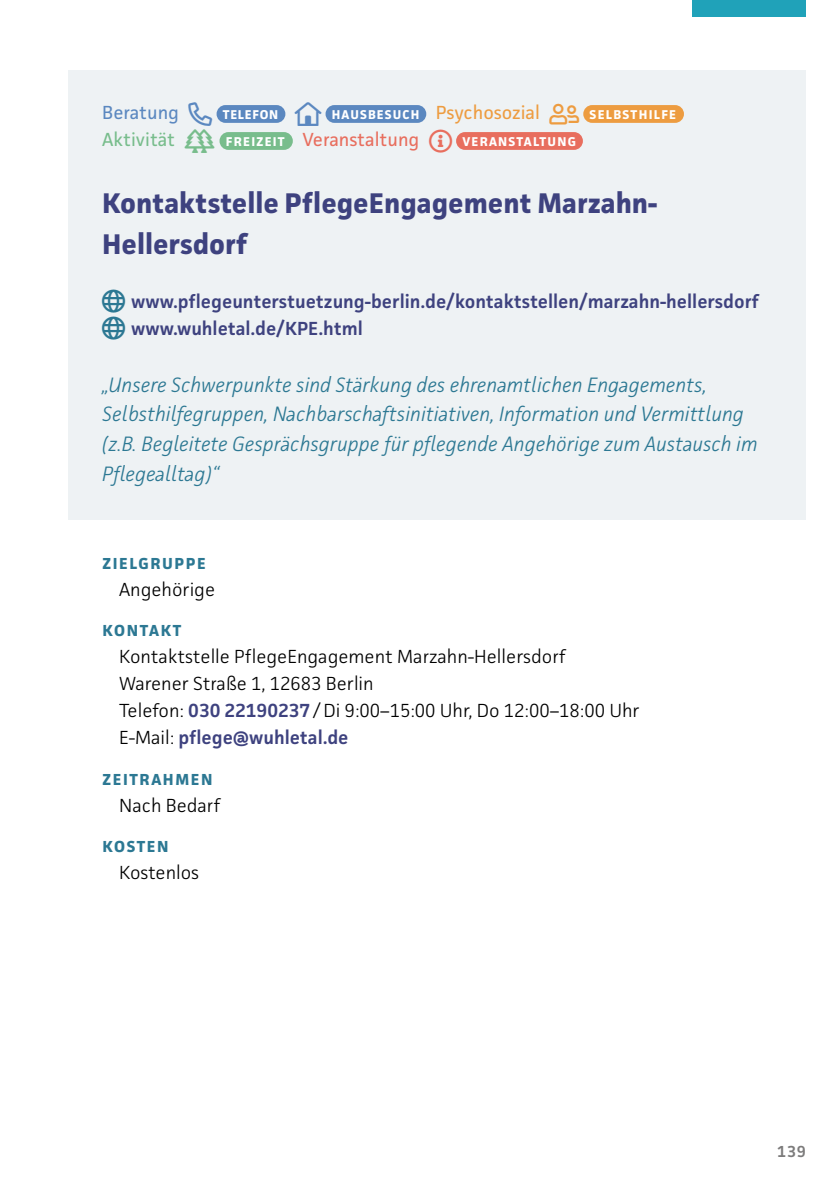
<style>
.page{position:relative;width:840px;height:1191px;background:#fff}
.page>*{position:absolute;margin:0;border:0;box-sizing:border-box;transform-origin:0 0}
.Angebot__Titel{font:700 28.4px/40.4px "Facit";color:#3e427f}
.Icons__Unterkategori{font:23.8px "Font Awesome 5 Pro";color:#5b88c0}
.Icons__Unterkategori-2{font:23.8px "Font Awesome 5 Pro";color:#ed9c40}
.Icons__Unterkategori-3{font:23.8px "Font Awesome 5 Pro";color:#e86e5e}
.Angebot__Einleitung{font:italic 300 20.8px/29.8px "Facit";color:#2c7893}
.Angebot__Fließtext{font:300 19px/27px "Facit";color:#000}
.t1{font:600 19px "Facit";color:#3e427f}
.Angebot__Kategorie{font:19px "Facit";color:#e86e5e}
.Angebot__Kategorie-2{font:19px "Facit";color:#ed9c40}
.Angebot__Kategorie-3{font:19px "Facit";color:#78bd8c}
.Angebot__Kategorie-4{font:19px "Facit";color:#5b88c0}
.Angebot__Abschnittst{font:700 16px "Facit";letter-spacing:.1em;color:#2c7893}
.t2{font:600 16px "Facit";color:#7c7b7b}
.Angebot__Unterkatego{font:700 12.8px "Facit";letter-spacing:.1em;color:#fff}
.Angebot__Unterkatego-2{font:700 12.8px "Facit";letter-spacing:.06em;color:#fff}
.s1{font-weight:600;color:#3e427f}
</style>
<div class="page">
<div style="left:692px;top:0;width:113px;height:17px;background:#20a2b9"></div>
<div style="left:68px;top:70px;width:737px;height:88px;background:#eef2f4"></div>
<div style="left:68px;top:158px;width:737px;height:137px;background:#eef2f4"></div>
<div style="left:68px;top:286px;width:737px;height:88px;background:#eef2f4"></div>
<div style="left:68px;top:342px;width:737px;height:178px;background:#eef2f4"></div>
<div style="left:217px;top:106px;width:67px;height:16px;background:#5b88c0;border-radius:8px"></div>
<div style="left:216px;top:105px;width:69px;height:18px;border:2px solid #5b88c0;border-radius:8px"></div>
<div style="left:326px;top:106px;width:99px;height:16px;background:#5b88c0;border-radius:8px"></div>
<div style="left:325px;top:105px;width:101px;height:18px;border:2px solid #5b88c0;border-radius:8px"></div>
<div style="left:584px;top:106px;width:98px;height:16px;background:#ed9c40;border-radius:8px"></div>
<div style="left:583px;top:105px;width:100px;height:18px;border:2px solid #ed9c40;border-radius:8px"></div>
<div style="left:220px;top:133px;width:72px;height:16px;background:#78bd8c;border-radius:8px"></div>
<div style="left:219px;top:132px;width:74px;height:18px;border:2px solid #78bd8c;border-radius:8px"></div>
<div style="left:457px;top:133px;width:124px;height:16px;background:#e86e5e;border-radius:8px"></div>
<div style="left:456px;top:132px;width:126px;height:18px;border:2px solid #e86e5e;border-radius:8px"></div>
<p class="Angebot__Kategorie-4" style="left:102px;top:100px;width:78px">Beratung</p>
<p class="Icons__Unterkategori" style="left:188px;top:102px;width:25px">□■●▼</p>
<p class="Angebot__Unterkatego-2" style="left:223px;top:106px;width:57px">TELEFON</p>
<p class="Angebot__Unterkatego" style="left:332px;top:106px;width:89px">HAUSBESUCH</p>
<p class="Angebot__Kategorie-2" style="left:435px;top:100px;width:106px">Psychosozial</p>
<p class="Icons__Unterkategori-2" style="left:549px;top:102px;width:31px">▲■▲</p>
<p class="Angebot__Unterkatego" style="left:589px;top:106px;width:88px">SELBSTHILFE</p>
<p class="Angebot__Kategorie-3" style="left:102px;top:127px;width:75px">Aktivität</p>
<p class="Angebot__Unterkatego" style="left:226px;top:133px;width:60px">FREIZEIT</p>
<p class="Angebot__Kategorie" style="left:302px;top:127px;width:118px">Veranstaltung</p>
<p class="Icons__Unterkategori-3" style="left:428px;top:129px;width:25px">■□●</p>
<p class="Angebot__Unterkatego" style="left:462px;top:133px;width:115px">VERANSTALTUNG</p>
<p class="Angebot__Titel" style="left:102px;top:183px;width:556px">Kontaktstelle PflegeEngagement Marzahn-<br>Hellersdorf</p>
<p class="t1" style="left:131px;top:289px;width:629px">www.pflegeunterstuetzung-berlin.de/kontaktstellen/marzahn-hellersdorf</p>
<p class="t1" style="left:131px;top:316px;width:233px">www.wuhletal.de/KPE.html</p>
<p class="Angebot__Einleitung" style="left:102px;top:369px;width:656px">„Unsere Schwerpunkte sind Stärkung des ehrenamtlichen Engagements, Selbsthilfegruppen, Nachbarschaftsinitiativen, Information und Vermittlung (z.B. Begleitete Gesprächsgruppe für pflegende Angehörige zum Austausch im Pflegealltag)“</p>
<p class="Angebot__Abschnittst" style="left:102px;top:553px;width:105px">ZIELGRUPPE</p>
<p class="Angebot__Fließtext" style="left:119px;top:575px;width:97px">Angehörige</p>
<p class="Angebot__Abschnittst" style="left:102px;top:621px;width:80px">KONTAKT</p>
<p class="Angebot__Fließtext" style="left:119px;top:643px;width:521px">Kontaktstelle PflegeEngagement Marzahn-Hellersdorf Warener Straße 1, 12683 Berlin<br>Telefon: <span class="s1">030 22190237</span>/Di 9:00–15:00 Uhr, Do 12:00–18:00 Uhr E-Mail: <span class="s1">pflege@wuhletal.de</span></p>
<p class="Angebot__Abschnittst" style="left:102px;top:769px;width:111px">ZEITRAHMEN</p>
<p class="Angebot__Fließtext" style="left:119px;top:791px;width:102px">Nach Bedarf</p>
<p class="Angebot__Abschnittst" style="left:102px;top:837px;width:67px">KOSTEN</p>
<p class="Angebot__Fließtext" style="left:119px;top:859px;width:81px">Kostenlos</p>
<p class="t2" style="left:776px;top:1141px;width:30px">139</p>
</div>
